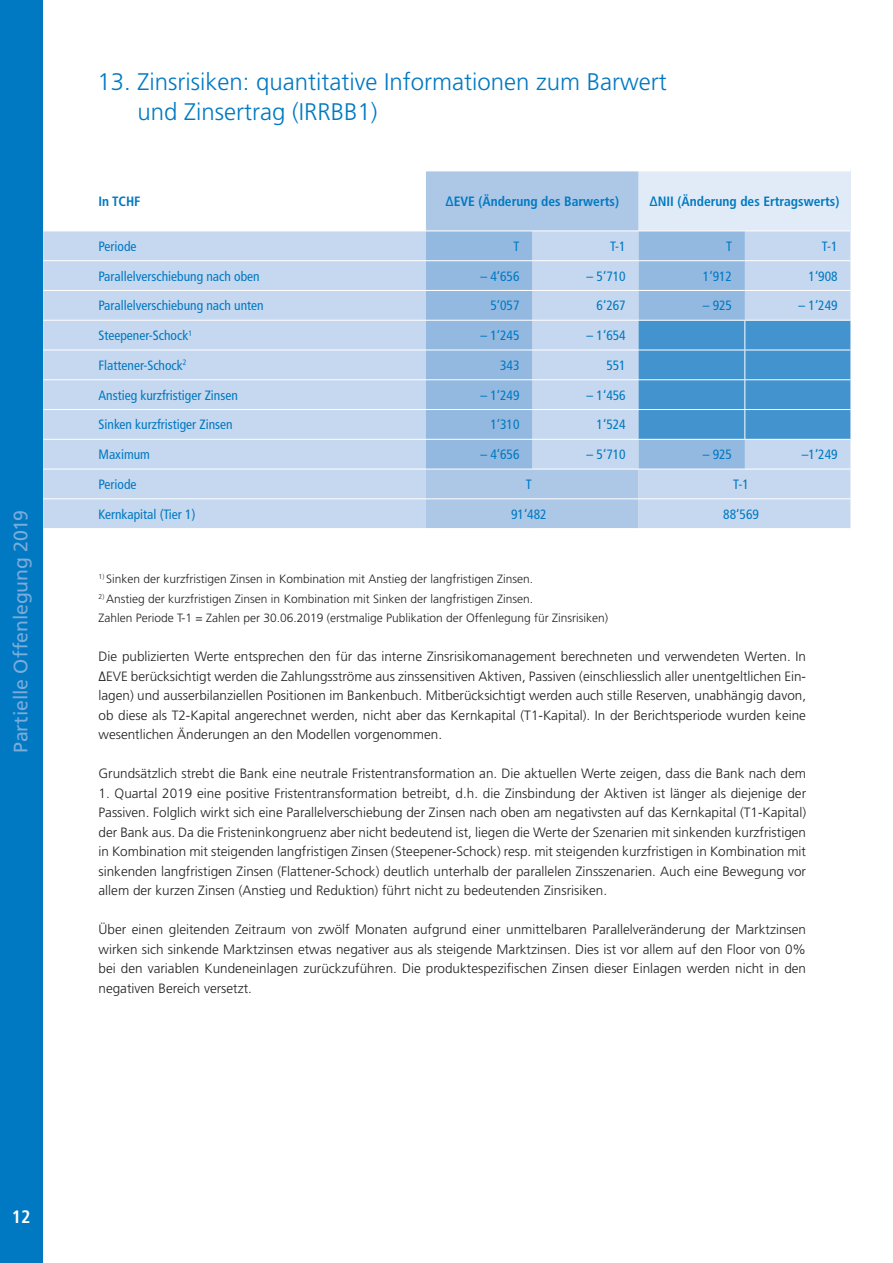
<style>
.page{position:relative;width:893px;height:1263px;background:#fff}
.page>*{position:absolute;margin:0;border:0;box-sizing:border-box;transform-origin:0 0}
.t1{font:300 24px "Frutiger LT Std";color:#0079c2}
.t2{font:19.5px "Frutiger LT Std";letter-spacing:-.005em;color:#7aabdb}
.t3{font:700 condensed 18px "Frutiger LT Std";color:#fff}
.t4{font:300 13.5px/19.5px "Frutiger LT Std";color:#231f20;text-align:justify}
.Tabellentext{font:condensed 13.5px "Frutiger LT Std";color:#0079c2}
.Tabellentext-2{font:700 condensed 13.5px "Frutiger LT Std";color:#0079c2}
.t5{font:300 12px/19.5px "Frutiger LT Std";color:#231f20}
.s1{font-weight:400;font-stretch:condensed}
</style>
<div class="page">
<div style="left:0;top:0;width:43px;height:1263px;background:#0079c2"></div>
<div style="left:426px;top:171px;width:213px;height:60px;background:#adc7e7"></div>
<div style="left:639px;top:171px;width:211px;height:60px;background:#e1ebf7"></div>
<svg style="left:43px;top:232px;width:807px;height:296px;background:#c4d6ee"></svg>
<svg style="left:426px;top:232px;width:319px;height:237px;background:#a8c5e6"></svg>
<div style="left:639px;top:321px;width:211px;height:118px;background:#4393cf"></div>
<hr style="left:43px;top:260px;width:383px;height:1px;background:#fff">
<hr style="left:426px;top:260px;width:106px;height:1px;background:#fff">
<hr style="left:532px;top:260px;width:107px;height:1px;background:#fff">
<hr style="left:639px;top:260px;width:106px;height:1px;background:#fff">
<hr style="left:745px;top:260px;width:105px;height:1px;background:#fff">
<hr style="left:43px;top:290px;width:383px;height:1px;background:#fff">
<hr style="left:426px;top:290px;width:106px;height:1px;background:#fff">
<hr style="left:532px;top:290px;width:107px;height:1px;background:#fff">
<hr style="left:639px;top:290px;width:106px;height:1px;background:#fff">
<hr style="left:745px;top:290px;width:105px;height:1px;background:#fff">
<hr style="left:43px;top:320px;width:383px;height:1px;background:#fff">
<hr style="left:426px;top:320px;width:106px;height:1px;background:#fff">
<hr style="left:532px;top:320px;width:107px;height:1px;background:#fff">
<hr style="left:639px;top:320px;width:106px;height:1px;background:#fff">
<hr style="left:745px;top:320px;width:105px;height:1px;background:#fff">
<hr style="left:43px;top:350px;width:383px;height:1px;background:#fff">
<hr style="left:426px;top:350px;width:106px;height:1px;background:#fff">
<hr style="left:532px;top:350px;width:107px;height:1px;background:#fff">
<hr style="left:639px;top:350px;width:106px;height:1px;background:#fff">
<hr style="left:745px;top:350px;width:105px;height:1px;background:#fff">
<hr style="left:43px;top:379px;width:383px;height:1px;background:#fff">
<hr style="left:426px;top:379px;width:106px;height:1px;background:#fff">
<hr style="left:532px;top:379px;width:107px;height:1px;background:#fff">
<hr style="left:639px;top:379px;width:106px;height:1px;background:#fff">
<hr style="left:745px;top:379px;width:105px;height:1px;background:#fff">
<hr style="left:43px;top:409px;width:383px;height:1px;background:#fff">
<hr style="left:426px;top:409px;width:106px;height:1px;background:#fff">
<hr style="left:532px;top:409px;width:107px;height:1px;background:#fff">
<hr style="left:639px;top:409px;width:106px;height:1px;background:#fff">
<hr style="left:745px;top:409px;width:105px;height:1px;background:#fff">
<hr style="left:43px;top:439px;width:383px;height:1px;background:#fff">
<hr style="left:426px;top:439px;width:106px;height:1px;background:#fff">
<hr style="left:532px;top:439px;width:107px;height:1px;background:#fff">
<hr style="left:639px;top:439px;width:106px;height:1px;background:#fff">
<hr style="left:745px;top:439px;width:105px;height:1px;background:#fff">
<hr style="left:43px;top:469px;width:383px;height:1px;background:#fff">
<hr style="left:426px;top:469px;width:106px;height:1px;background:#fff">
<hr style="left:532px;top:469px;width:107px;height:1px;background:#fff">
<hr style="left:639px;top:469px;width:106px;height:1px;background:#fff">
<hr style="left:745px;top:469px;width:105px;height:1px;background:#fff">
<hr style="left:43px;top:498px;width:383px;height:1px;background:#fff">
<hr style="left:426px;top:498px;width:106px;height:1px;background:#fff">
<hr style="left:532px;top:498px;width:107px;height:1px;background:#fff">
<hr style="left:639px;top:498px;width:106px;height:1px;background:#fff">
<hr style="left:745px;top:498px;width:105px;height:1px;background:#fff">
<h2 class="t2" style="left:9px;top:753px;width:244px;rotate:-90deg">Partielle Offenlegung 2019</h2>
<p class="t1" style="left:97px;top:68px;width:571px">13. Zinsrisiken: quantitative Informationen zum Barwert</p>
<p class="t1" style="left:137px;top:98px;width:242px">und Zinsertrag (IRRBB1)</p>
<p class="Tabellentext-2" style="left:99px;top:193px;width:44px">In TCHF</p>
<p class="Tabellentext-2" style="left:445px;top:193px;width:175px">ΔEVE (Änderung des Barwerts)</p>
<p class="Tabellentext-2" style="left:649px;top:193px;width:191px">ΔNII (Änderung des Ertragswerts)</p>
<p class="Tabellentext" style="left:99px;top:238px;width:39px">Periode</p>
<p class="Tabellentext" style="left:513px;top:238px;width:7px">T</p>
<p class="Tabellentext" style="left:610px;top:238px;width:17px">T-1</p>
<p class="Tabellentext" style="left:726px;top:238px;width:7px">T</p>
<p class="Tabellentext" style="left:822px;top:238px;width:17px">T-1</p>
<p class="Tabellentext" style="left:99px;top:268px;width:163px">Parallelverschiebung nach oben</p>
<p class="Tabellentext" style="left:480px;top:268px;width:41px">– 4‘656</p>
<p class="Tabellentext" style="left:587px;top:268px;width:41px">– 5‘710</p>
<p class="Tabellentext" style="left:703px;top:268px;width:31px">1‘912</p>
<p class="Tabellentext" style="left:808px;top:268px;width:31px">1‘908</p>
<p class="Tabellentext" style="left:99px;top:298px;width:167px">Parallelverschiebung nach unten</p>
<p class="Tabellentext" style="left:490px;top:298px;width:31px">5‘057</p>
<p class="Tabellentext" style="left:597px;top:298px;width:31px">6‘267</p>
<p class="Tabellentext" style="left:703px;top:298px;width:31px">– 925</p>
<p class="Tabellentext" style="left:798px;top:298px;width:41px">– 1‘249</p>
<p class="Tabellentext" style="left:99px;top:328px;width:95px">Steepener-Schock<sup>1</sup></p>
<p class="Tabellentext" style="left:480px;top:328px;width:41px">– 1‘245</p>
<p class="Tabellentext" style="left:587px;top:328px;width:41px">– 1‘654</p>
<p class="Tabellentext" style="left:99px;top:357px;width:90px">Flattener-Schock<sup>2</sup></p>
<p class="Tabellentext" style="left:500px;top:357px;width:21px">343</p>
<p class="Tabellentext" style="left:606px;top:357px;width:21px">551</p>
<p class="Tabellentext" style="left:99px;top:387px;width:141px">Anstieg kurzfristiger Zinsen</p>
<p class="Tabellentext" style="left:480px;top:387px;width:41px">– 1‘249</p>
<p class="Tabellentext" style="left:587px;top:387px;width:41px">– 1‘456</p>
<p class="Tabellentext" style="left:99px;top:417px;width:136px">Sinken kurzfristiger Zinsen</p>
<p class="Tabellentext" style="left:490px;top:417px;width:31px">1‘310</p>
<p class="Tabellentext" style="left:597px;top:417px;width:31px">1‘524</p>
<p class="Tabellentext" style="left:99px;top:447px;width:53px">Maximum</p>
<p class="Tabellentext" style="left:480px;top:447px;width:41px">– 4‘656</p>
<p class="Tabellentext" style="left:587px;top:447px;width:41px">– 5‘710</p>
<p class="Tabellentext" style="left:703px;top:447px;width:31px">– 925</p>
<p class="Tabellentext" style="left:802px;top:447px;width:37px">–1‘249</p>
<p class="Tabellentext" style="left:99px;top:476px;width:39px">Periode</p>
<p class="Tabellentext" style="left:526px;top:476px;width:7px">T</p>
<p class="Tabellentext" style="left:733px;top:476px;width:17px">T-1</p>
<p class="Tabellentext" style="left:99px;top:506px;width:98px">Kernkapital (Tier 1)</p>
<p class="Tabellentext" style="left:511px;top:506px;width:37px">91‘482</p>
<p class="Tabellentext" style="left:723px;top:506px;width:37px">88‘569</p>
<p class="t5" style="left:99px;top:569px;width:436px"><sup>1)</sup> Sinken der kurzfristigen Zinsen in Kombination mit Anstieg der langfristigen Zinsen.</p>
<p class="t5" style="left:99px;top:589px;width:511px"><sup>2)</sup> Anstieg der kurzfristigen Zinsen in Kombination mit Sinken der langfristigen Zinsen.<br>Zahlen Periode T-1 = Zahlen per 30.06.2019 (erstmalige Publikation der Offenlegung für Zinsrisiken)</p>
<p class="t4" style="left:99px;top:647px;width:709px">Die publizierten Werte entsprechen den für das interne Zinsrisikomanagement berechneten und verwendeten Werten. In <span class="s1">∆</span>EVE berücksichtigt werden die Zahlungsströme aus zinssensitiven Aktiven, Passiven (einschliesslich aller unentgeltlichen Ein&shy;lagen) und ausserbilanziellen Positionen im Bankenbuch. Mitberücksichtigt werden auch stille Reserven, unabhängig davon, ob diese als T2-Kapital angerechnet werden, nicht aber das Kernkapital (T1-Kapital). In der Berichtsperiode wurden keine wesentlichen Änderungen an den Modellen vorgenommen.</p>
<p class="t4" style="left:99px;top:764px;width:709px">Grundsätzlich strebt die Bank eine neutrale Fristentransformation an. Die aktuellen Werte zeigen, dass die Bank nach dem</p>
<p class="t4" style="left:99px;top:783px;width:709px">1. Quartal 2019 eine positive Fristentransformation betreibt, d.h. die Zinsbindung der Aktiven ist länger als diejenige der Passiven. Folglich wirkt sich eine Parallelverschiebung der Zinsen nach oben am negativsten auf das Kernkapital (T1-Kapital) der Bank aus. Da die Fristeninkongruenz aber nicht bedeutend ist, liegen die Werte der Szenarien mit sinkenden kurzfristigen in Kombination mit steigenden langfristigen Zinsen (Steepener-Schock) resp. mit steigenden kurzfristigen in Kombination mit sinkenden langfristigen Zinsen (Flattener-Schock) deutlich unterhalb der parallelen Zinsszenarien. Auch eine Bewegung vor allem der kurzen Zinsen (Anstieg und Reduktion) führt nicht zu bedeutenden Zinsrisiken.</p>
<p class="t4" style="left:99px;top:920px;width:709px">Über einen gleitenden Zeitraum von zwölf Monaten aufgrund einer unmittelbaren Parallelveränderung der Marktzinsen wirken sich sinkende Marktzinsen etwas negativer aus als steigende Marktzinsen. Dies ist vor allem auf den Floor von 0% bei den variablen Kundeneinlagen zurückzuführen. Die produktespezifischen Zinsen dieser Einlagen werden nicht in den negativen Bereich versetzt.</p>
<h3 class="t3" style="left:12px;top:1206px;width:20px">12</h3>
</div>
